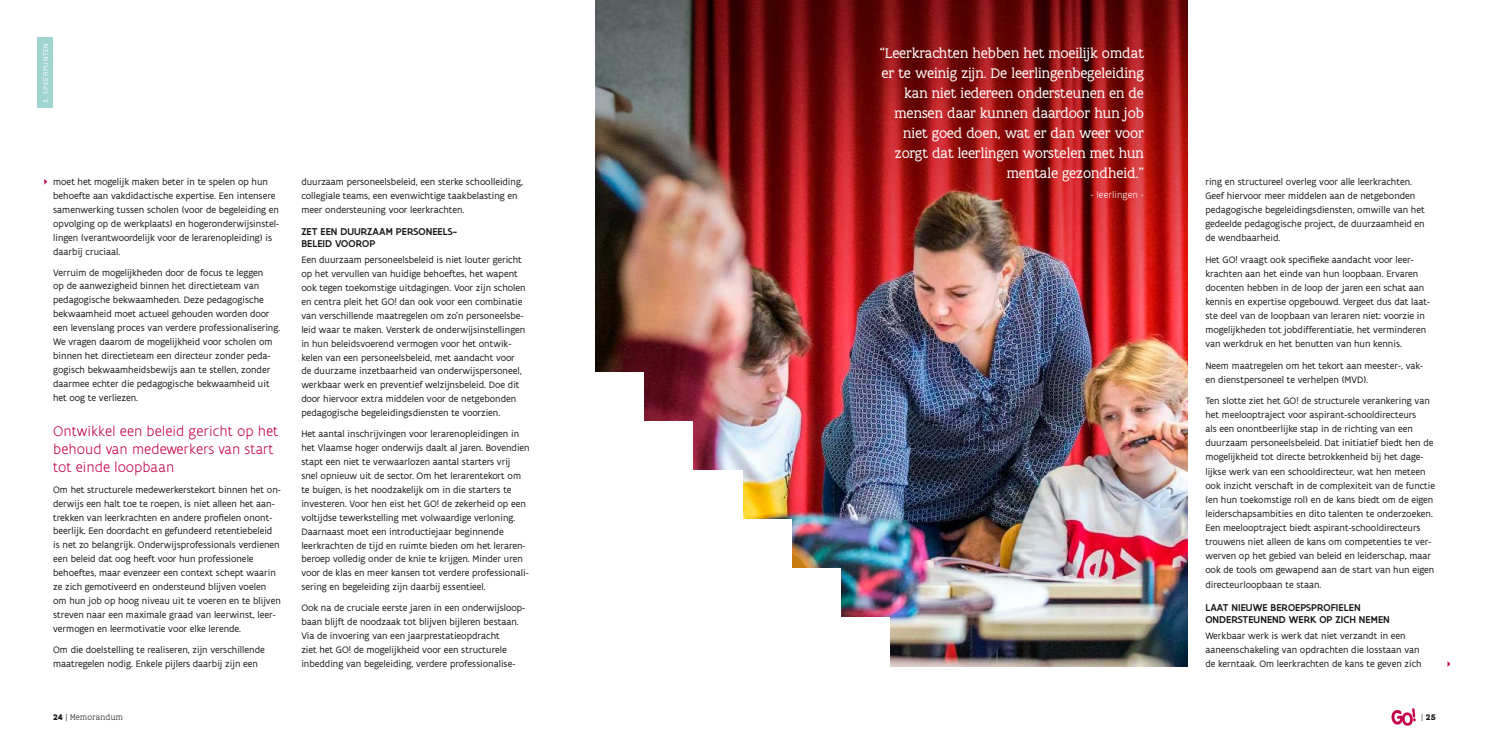
<style>
.page{position:relative;width:1489px;height:745px;background:#fff}
.page>*{position:absolute;margin:0;border:0;box-sizing:border-box;transform-origin:0 0}
.t1{font:15px/20px "Flanders Art Serif";color:#fff;text-align:right}
.t2{font:300 15px/17.6px "Flanders Art Sans";color:#c40049}
.t3{font:500 10.62px/12px "Flanders Art Sans";letter-spacing:.005em;color:#181716}
.t4{font:10px/13.9px "Flanders Art Sans";color:#181716}
.t5{font:300 10px "Flanders Art Sans";color:#fff}
.t6{font:300 8.75px "Flanders Art Serif";letter-spacing:.025em;color:#181716}
.t7{font:700 8.75px "Flanders Art Serif";color:#181716}
.t8{font:7.5px "Flanders Art Sans";letter-spacing:.08em;color:#fff}
.s1{font-weight:700}
.s2{font-weight:300}
</style>
<div class="page">
<svg style="left:1391px;top:708px;width:24px;height:17px"></svg>
<div style="left:37px;top:37px;width:16px;height:71px;background:#9fd4d0"></div>
<img style="left:595px;top:360px;width:592px;height:306px">
<img style="left:595px;top:0;width:592px;height:360px">
<div style="left:840px;top:617px;width:49px;height:49px;background:#fff"></div>
<div style="left:791px;top:617px;width:49px;height:49px;background:#fff"></div>
<div style="left:742px;top:617px;width:49px;height:49px;background:#fff"></div>
<div style="left:693px;top:617px;width:49px;height:49px;background:#fff"></div>
<div style="left:643px;top:617px;width:50px;height:49px;background:#fff"></div>
<div style="left:594px;top:617px;width:49px;height:49px;background:#fff"></div>
<div style="left:791px;top:568px;width:49px;height:49px;background:#fff"></div>
<div style="left:742px;top:568px;width:49px;height:49px;background:#fff"></div>
<div style="left:693px;top:568px;width:49px;height:49px;background:#fff"></div>
<div style="left:643px;top:568px;width:50px;height:49px;background:#fff"></div>
<div style="left:594px;top:568px;width:49px;height:49px;background:#fff"></div>
<div style="left:742px;top:519px;width:49px;height:49px;background:#fff"></div>
<div style="left:693px;top:519px;width:49px;height:49px;background:#fff"></div>
<div style="left:643px;top:519px;width:50px;height:49px;background:#fff"></div>
<div style="left:594px;top:519px;width:49px;height:49px;background:#fff"></div>
<div style="left:693px;top:470px;width:49px;height:49px;background:#fff"></div>
<div style="left:643px;top:470px;width:50px;height:49px;background:#fff"></div>
<div style="left:594px;top:470px;width:49px;height:49px;background:#fff"></div>
<div style="left:643px;top:421px;width:50px;height:49px;background:#fff"></div>
<div style="left:594px;top:421px;width:49px;height:49px;background:#fff"></div>
<div style="left:594px;top:372px;width:49px;height:49px;background:#fff"></div>
<svg style="left:1447px;top:661px;width:3px;height:5px"></svg>
<svg style="left:44px;top:179px;width:3px;height:5px"></svg>
<p class="t8" style="left:41px;top:102px;width:61px;rotate:-90deg">3. SPEERPUNTEN</p>
<p class="t1" style="left:879px;top:43px;width:265px">“Leerkrachten hebben het moeilijk omdat er te weinig zijn. De leerlingenbegeleiding kan niet iedereen ondersteunen en de mensen daar kunnen daardoor hun job niet goed doen, wat er dan weer voor zorgt dat leerlingen worstelen met hun mentale gezondheid.”</p>
<p class="t5" style="left:1090px;top:188px;width:55px">- leerlingen -</p>
<p class="t4" style="left:53px;top:174px;width:227px">moet het mogelijk maken beter in te spelen op hun behoefte aan vakdidactische expertise. Een intensere samenwerking tussen scholen (voor de begeleiding en opvolging op de werkplaats) en hogeronderwijsinstel&shy;lingen (verantwoordelijk voor de lerarenopleiding) is daarbij cruciaal.</p>
<p class="t4" style="left:53px;top:265px;width:229px">Verruim de mogelijkheden door de focus te leggen<br>op de aanwezigheid binnen het directieteam van pedagogische bekwaamheden. Deze pedagogische bekwaamheid moet actueel gehouden worden door een levenslang proces van verdere professionalisering.<br>We vragen daarom de mogelijkheid voor scholen om binnen het directieteam een directeur zonder peda&shy;gogisch bekwaamheidsbewijs aan te stellen, zonder daarmee echter die pedagogische bekwaamheid uit het oog te verliezen.</p>
<h1 class="t2" style="left:53px;top:422px;width:226px">Ontwikkel een beleid gericht op het behoud van medewerkers van start tot einde loopbaan</h1>
<p class="t4" style="left:53px;top:482px;width:229px">Om het structurele medewerkerstekort binnen het on&shy;derwijs een halt toe te roepen, is niet alleen het aan&shy;trekken van leerkrachten en andere profielen onont&shy;beerlijk. Een doordacht en gefundeerd retentiebeleid is net zo belangrijk. Onderwijsprofessionals verdienen een beleid dat oog heeft voor hun professionele behoeftes, maar evenzeer een context schept waarin ze zich gemotiveerd en ondersteund blijven voelen om hun job op hoog niveau uit te voeren en te blijven streven naar een maximale graad van leerwinst, leer&shy;vermogen en leermotivatie voor elke lerende.</p>
<p class="t4" style="left:53px;top:642px;width:213px">Om die doelstelling te realiseren, zijn verschillende maatregelen nodig. Enkele pijlers daarbij zijn een</p>
<p class="t4" style="left:301px;top:174px;width:223px">duurzaam personeelsbeleid, een sterke schoolleiding, collegiale teams, een evenwichtige taakbelasting en meer ondersteuning voor leerkrachten.</p>
<p class="t3" style="left:301px;top:226px;width:157px">ZET EEN DUURZAAM PERSONEELS-<br>BELEID VOOROP</p>
<p class="t4" style="left:301px;top:252px;width:226px">Een duurzaam personeelsbeleid is niet louter gericht op het vervullen van huidige behoeftes, het wapent ook tegen toekomstige uitdagingen. Voor zijn scholen en centra pleit het GO! dan ook voor een combinatie van verschillende maatregelen om zo’n personeelsbe&shy;leid waar te maken. Versterk de onderwijsinstellingen in hun beleidsvoerend vermogen voor het ontwik&shy;kelen van een personeelsbeleid, met aandacht voor de duurzame inzetbaarheid van onderwijspersoneel, werkbaar werk en preventief welzijnsbeleid. Doe dit door hiervoor extra middelen voor de netgebonden pedagogische begeleidingsdiensten te voorzien.</p>
<p class="t4" style="left:301px;top:426px;width:230px">Het aantal inschrijvingen voor lerarenopleidingen in het Vlaamse hoger onderwijs daalt al jaren. Bovendien stapt een niet te verwaarlozen aantal starters vrij<br>snel opnieuw uit de sector. Om het lerarentekort om te buigen, is het noodzakelijk om in die starters te investeren. Voor hen eist het GO! de zekerheid op een voltijdse tewerkstelling met volwaardige verloning.<br>Daarnaast moet een introductiejaar beginnende leerkrachten de tijd en ruimte bieden om het leraren&shy;beroep volledig onder de knie te krijgen. Minder uren voor de klas en meer kansen tot verdere professionali&shy;sering en begeleiding zijn daarbij essentieel.</p>
<p class="t4" style="left:301px;top:600px;width:225px">Ook na de cruciale eerste jaren in een onderwijsloop&shy;baan blijft de noodzaak tot blijven bijleren bestaan.<br>Via de invoering van een jaarprestatieopdracht<br>ziet het GO! de mogelijkheid voor een structurele inbedding van begeleiding, verdere professionalise-</p>
<p class="t4" style="left:1205px;top:174px;width:221px">ring en structureel overleg voor alle leerkrachten.<br>Geef hiervoor meer middelen aan de netgebonden pedagogische begeleidingsdiensten, omwille van het gedeelde pedagogische project, de duurzaamheid en de wendbaarheid.</p>
<p class="t4" style="left:1205px;top:252px;width:226px">Het GO! vraagt ook specifieke aandacht voor leer&shy;krachten aan het einde van hun loopbaan. Ervaren docenten hebben in de loop der jaren een schat aan kennis en expertise opgebouwd. Vergeet dus dat laat&shy;ste deel van de loopbaan van leraren niet: voorzie in mogelijkheden tot jobdifferentiatie, het verminderen van werkdruk en het benutten van hun kennis.</p>
<p class="t4" style="left:1205px;top:358px;width:219px">Neem maatregelen om het tekort aan meester-, vak&shy;en dienstpersoneel te verhelpen (MVD).</p>
<p class="t4" style="left:1205px;top:393px;width:231px">Ten slotte ziet het GO! de structurele verankering van het meelooptraject voor aspirant-schooldirecteurs<br>als een onontbeerlijke stap in de richting van een duurzaam personeelsbeleid. Dat initiatief biedt hen de mogelijkheid tot directe betrokkenheid bij het dage&shy;lijkse werk van een schooldirecteur, wat hen meteen ook inzicht verschaft in de complexiteit van de functie (en hun toekomstige rol) en de kans biedt om de eigen leiderschapsambities en dito talenten te onderzoeken.<br>Een meelooptraject biedt aspirant-schooldirecteurs trouwens niet alleen de kans om competenties te ver&shy;werven op het gebied van beleid en leiderschap, maar ook de tools om gewapend aan de start van hun eigen directeurloopbaan te staan.</p>
<p class="t3" style="left:1205px;top:600px;width:186px">LAAT NIEUWE BEROEPSPROFIELEN<br>ONDERSTEUNEND WERK OP ZICH NEMEN</p>
<p class="t4" style="left:1205px;top:627px;width:218px">Werkbaar werk is werk dat niet verzandt in een aaneenschakeling van opdrachten die losstaan van de kerntaak. Om leerkrachten de kans te geven zich</p>
<p class="t6" style="left:53px;top:711px;width:71px"><span class="s1">24</span> | Memorandum</p>
<p class="t7" style="left:1421px;top:711px;width:16px"><span class="s2">|</span> 25</p>
</div>
